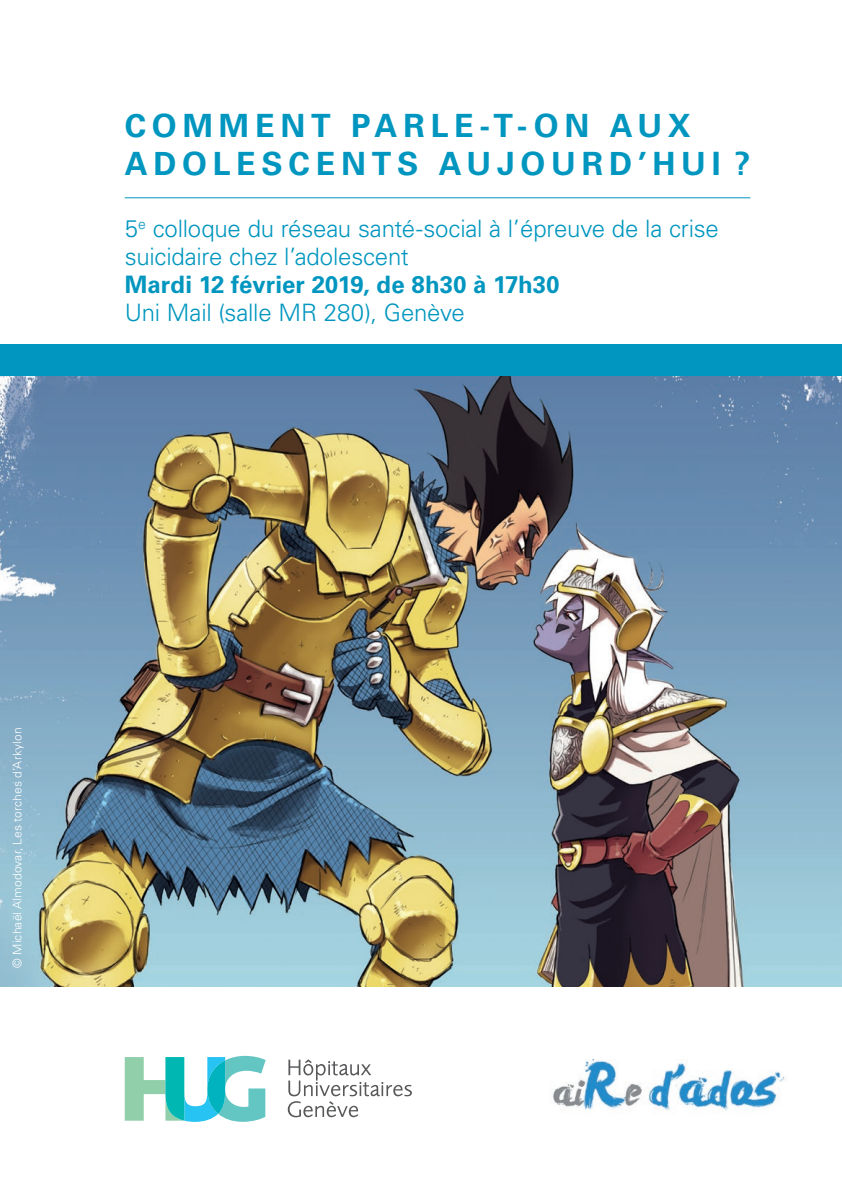
<style>
.page{position:relative;width:842px;height:1191px;background:#fff}
.page>*{position:absolute;margin:0;border:0;box-sizing:border-box;transform-origin:0 0}
.t1{font:700 32px/38px "Univers LT Std";letter-spacing:.18em;color:#0096bf}
.t2{font:300 24px/28px "Univers LT Std";letter-spacing:-.01em;color:#0096bf}
.t3{font:700 24px "Univers LT Std";color:#0096bf}
.t4{font:300 12px "Univers LT Std";letter-spacing:.01em;color:#fff}
</style>
<div class="page">
<img style="left:0;top:376px;width:842px;height:610px">
<div style="left:0;top:344px;width:842px;height:32px;background:#0096bf"></div>
<hr style="left:125px;top:197px;width:625px;height:1px;background:#0096bf">
<svg style="left:125px;top:1055px;width:141px;height:66px"></svg>
<svg style="left:288px;top:1059px;width:124px;height:58px"></svg>
<img style="left:553px;top:1059px;width:233px;height:52px">
<h1 class="t1" style="left:125px;top:107px;width:627px">COMMENT PARLE-T-ON AUX<br>ADOLESCENTS AUJOURD’HUI ?</h1>
<p class="t2" style="left:125px;top:214px;width:596px">5<sup>e</sup> colloque du réseau santé-social à l’épreuve de la crise suicidaire chez l’adolescent</p>
<p class="t3" style="left:125px;top:270px;width:436px">Mardi 12 février 2019, de 8h30 à 17h30</p>
<p class="t2" style="left:125px;top:298px;width:342px">Uni Mail (salle MR 280), Genève</p>
<p class="t4" style="left:10px;top:967px;width:242px;rotate:-90deg">© Michaël Almodovar, Les torches d’Arkylon</p>
</div>
